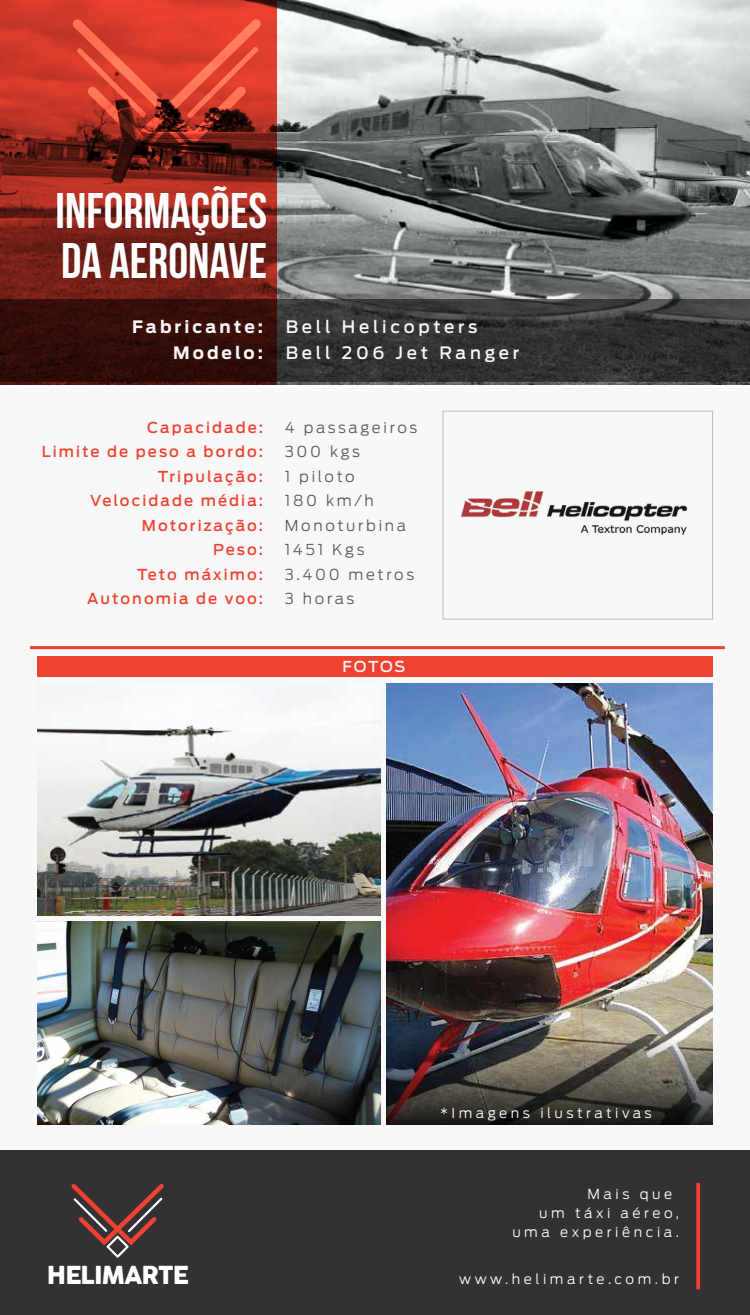
<style>
.page{position:relative;width:750px;height:1315px;background:#fff}
.page>*{position:absolute;margin:0;border:0;box-sizing:border-box;transform-origin:0 0}
.t1{font:50px/50.2px "Bebas Neue";color:#fff}
.t2{font:24.3px "COCOGOOSE";letter-spacing:-.04em;color:#fff}
.t3{font:500 17px "Antenna";letter-spacing:.22em;color:#f8f8f8}
.t4{font:700 17px "Antenna";letter-spacing:.18em;color:#f8f8f8}
.t5{font:500 15px/24.5px "Antenna";letter-spacing:.14em;color:#ef4230;text-align:right}
.t6{font:300 15px/24.5px "Antenna";letter-spacing:.18em;color:#595a5c}
.t7{font:500 15px "Antenna";letter-spacing:.115em;color:#f8f8f8}
.t8{font:300 13.7px "Antenna";letter-spacing:.26em;color:#fff}
</style>
<div class="page">
<div style="left:0;top:385px;width:750px;height:930px;background:#f8f8f8"></div>
<img style="left:37px;top:725px;width:343px;height:190px">
<img style="left:37px;top:921px;width:343px;height:203px">
<img style="left:386px;top:684px;width:327px;height:355px">
<svg style="left:277px;top:0;width:473px;height:299px;background:#939697"></svg>
<svg style="left:0;top:0;width:277px;height:299px;background:#96291e"></svg>
<div style="left:442px;top:411px;width:271px;height:209px;border:1px solid #bcbec0"></div>
<div style="left:0;top:1150px;width:750px;height:165px;background:#333133"></div>
<svg style="left:0;top:299px;width:750px;height:83px;background:#332524"></svg>
<svg style="left:696px;top:1183px;width:4px;height:106px"></svg>
<hr style="left:30px;top:646px;width:695px;height:3px;background:#ef4230">
<svg style="left:73px;top:19px;width:188px;height:151px;background:#ae3527"></svg>
<svg style="left:0;top:382px;width:750px;height:3px;background:#5b4443"></svg>
<img style="left:386px;top:1039px;width:327px;height:85px">
<div style="left:37px;top:656px;width:676px;height:20px;background:#ef4230"></div>
<img style="left:461px;top:491px;width:227px;height:44px">
<svg style="left:71px;top:1184px;width:93px;height:74px"></svg>
<h1 class="t1" style="left:56px;top:185px;width:213px">INFORMAÇÕES<br>DA AERONAVE</h1>
<p class="t4" style="left:132px;top:316px;width:133px">Fabricante:</p>
<p class="t3" style="left:286px;top:316px;width:193px">Bell Helicopters</p>
<p class="t4" style="left:173px;top:342px;width:92px">Modelo:</p>
<p class="t3" style="left:286px;top:342px;width:235px">Bell 206 Jet Ranger</p>
<p class="t5" style="left:42px;top:415px;width:223px">Capacidade:<br>Limite de peso a bordo:<br>Tripulação:<br>Velocidade média:<br>Motorização:<br>Peso:<br>Teto máximo:<br>Autonomia de voo:</p>
<p class="t6" style="left:285px;top:415px;width:134px">4 passageiros<br>300 kgs<br>1 piloto<br>180 km/h<br>Monoturbina<br>1451 Kgs<br>3.400 metros<br>3 horas</p>
<p class="t7" style="left:343px;top:657px;width:64px">FOTOS</p>
<h2 class="t2" style="left:47px;top:1256px;width:144px">HELIMARTE</h2>
<p class="t8" style="left:440px;top:1104px;width:213px">*Imagens ilustrativas</p>
<p class="t8" style="left:587px;top:1186px;width:86px">Mais que</p>
<p class="t8" style="left:539px;top:1204px;width:142px">um táxi aéreo,</p>
<p class="t8" style="left:512px;top:1223px;width:168px">uma experiência.</p>
<p class="t8" style="left:459px;top:1270px;width:221px">www.helimarte.com.br</p>
</div>
